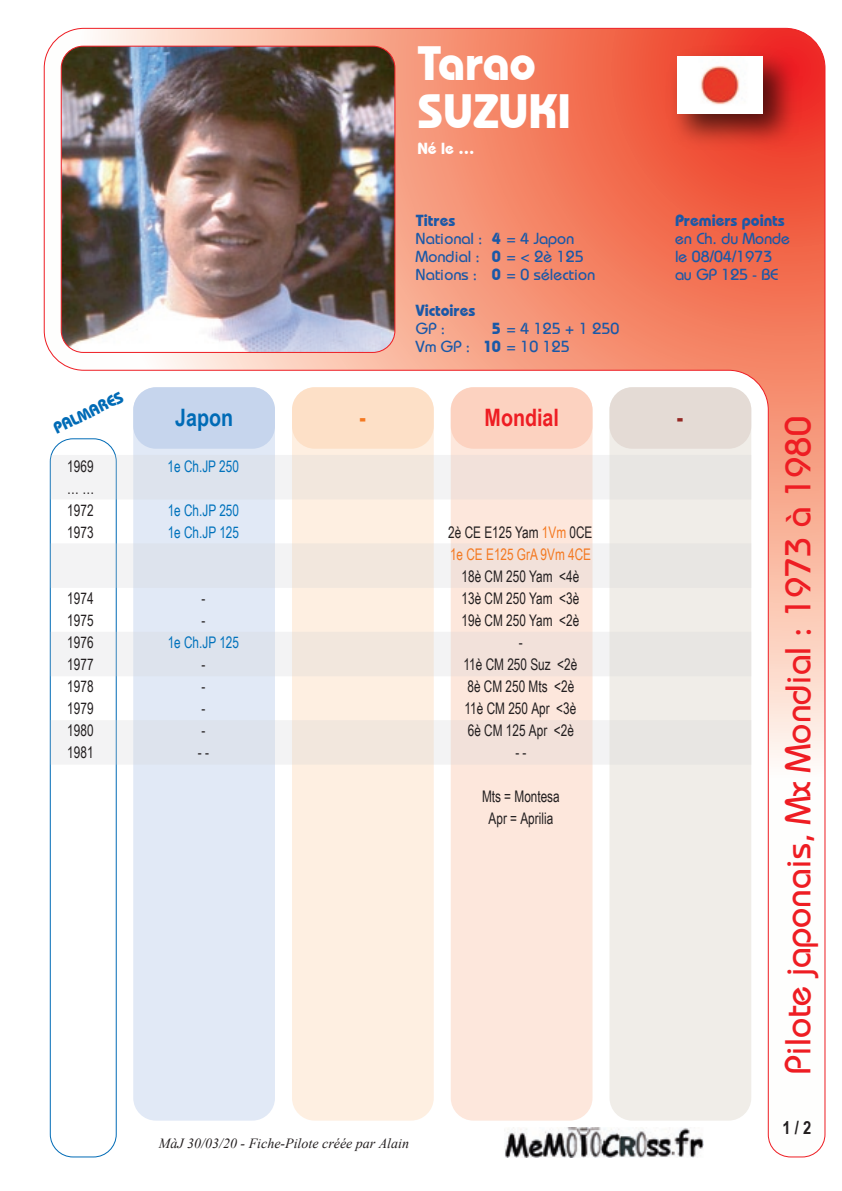
<style>
.page{position:relative;width:842px;height:1191px;background:#fff}
.page>*{position:absolute;margin:0;border:0;box-sizing:border-box;transform-origin:0 0}
.t1{font:700 48px/48px "Bauhaus IT Cby BT";color:#fff}
.t2{font:36px "Bauhaus";color:#ee1d23}
.t3{font:700 24px "Arial Narrow";color:#ee1d23}
.t4{font:700 24px "Arial Narrow";color:#006bb6}
.t5{font:700 24px "Arial Narrow";color:#f47921}
.t6{font:700 24px "Arial Narrow";color:#942723}
.t7{font:700 18px "Arial Narrow";color:#231f20}
.t8{font:16px/22px "Arial Narrow";color:#231f20;scale:.9 1}
.t9{font:16px/18px "Bauhaus";color:#1a58a7}
.t10{font:16px "Arial Narrow";color:#0072bc;scale:.9 1}
.t11{font:16px/22px "Arial Narrow";color:#f47921;scale:.9 1}
.t12{font:700 16px "Bauhaus IT Cby BT";color:#1a58a7}
.t13{font:700 16px "Bauhaus IT Cby BT";color:#006bb6}
.t14{font:700 16px "Bauhaus IT Cby BT";color:#fff}
.t15{font:italic 14px "Times New Roman";color:#231f20}
.s1{font-family:"Bauhaus IT Cby BT";font-weight:700}
.s2{color:#231f20}
</style>
<div class="page">
<img style="left:44px;top:28px;width:781px;height:1129px">
<img style="left:660px;top:40px;width:148px;height:118px">
<img style="left:677px;top:57px;width:85px;height:56px">
<img style="left:505px;top:1128px;width:198px;height:29px">
<svg style="left:49px;top:438px;width:68px;height:719px"></svg>
<div style="left:133px;top:449px;width:142px;height:671px;background:#e1e9f6"></div>
<div style="left:133px;top:387px;width:142px;height:62px;background:#c6d5ed"></div>
<div style="left:292px;top:449px;width:142px;height:671px;background:#feefe1"></div>
<div style="left:451px;top:449px;width:141px;height:671px;background:#fde7dc"></div>
<div style="left:609px;top:449px;width:142px;height:671px;background:#f0ede8"></div>
<div style="left:451px;top:387px;width:141px;height:62px;background:#fcd2c0"></div>
<div style="left:292px;top:387px;width:142px;height:62px;background:#fde0c7"></div>
<div style="left:609px;top:387px;width:142px;height:62px;background:#e4dbd5"></div>
<svg style="left:50px;top:455px;width:701px;height:44px"></svg>
<svg style="left:50px;top:543px;width:701px;height:45px"></svg>
<svg style="left:50px;top:632px;width:701px;height:44px"></svg>
<svg style="left:50px;top:720px;width:701px;height:44px"></svg>
<h1 class="t1" style="left:417px;top:39px;width:155px">Tarao<br>SUZUKI</h1>
<p class="t14" style="left:417px;top:139px;width:59px">Né le …</p>
<p class="t12" style="left:416px;top:211px;width:41px">Titres</p>
<p class="t9" style="left:416px;top:230px;width:181px">National : <span class="s1">4</span> = 4 Japon<br>Mondial : <span class="s1">0</span> = &lt; 2è 125<br>Nations : <span class="s1">0</span> = 0 sélection</p>
<p class="t12" style="left:416px;top:301px;width:61px">Victoires</p>
<p class="t9" style="left:416px;top:320px;width:31px">GP :</p>
<p class="t9" style="left:416px;top:320px;width:205px;text-indent:76px"><span class="s1">5</span> = 4 125 + 1 250<br>Vm GP : <span class="s1">10</span> = 10 125</p>
<p class="t12" style="left:675px;top:211px;width:111px">Premiers points</p>
<p class="t9" style="left:675px;top:230px;width:117px">en Ch. du Monde le 08/04/1973 au GP 125 - BE</p>
<p class="t13" style="left:50px;top:420px;width:77px;rotate:-26deg">PALMARES</p>
<h3 class="t4" style="left:175px;top:403px;width:59px">Japon</h3>
<h3 class="t3" style="left:485px;top:403px;width:76px">Mondial</h3>
<h3 class="t5" style="left:360px;top:403px;width:8px">-</h3>
<h3 class="t6" style="left:677px;top:403px;width:8px">-</h3>
<p class="t8" style="left:67px;top:455px;width:31px">1969</p>
<p class="t10" style="left:168px;top:457px;width:81px">1e Ch.JP 250</p>
<p class="t8" style="left:67px;top:477px;width:31px">… …<br>1972</p>
<p class="t10" style="left:168px;top:501px;width:81px">1e Ch.JP 250</p>
<p class="t8" style="left:67px;top:521px;width:31px">1973</p>
<p class="t10" style="left:168px;top:523px;width:81px">1e Ch.JP 125</p>
<p class="t11" style="left:448px;top:521px;width:162px"><span class="s2">2è CE E125 Yam</span> 1Vm <span class="s2">0CE<br></span>1e CE E125 GrA 9Vm 4CE</p>
<p class="t8" style="left:462px;top:565px;width:132px">18è CM 250 Yam &lt;4è</p>
<p class="t8" style="left:67px;top:587px;width:31px">1974</p>
<p class="t8" style="left:201px;top:587px;width:6px">-</p>
<p class="t8" style="left:462px;top:587px;width:132px">13è CM 250 Yam &lt;3è</p>
<p class="t8" style="left:67px;top:609px;width:31px">1975</p>
<p class="t8" style="left:201px;top:609px;width:6px">-</p>
<p class="t8" style="left:462px;top:609px;width:132px">19è CM 250 Yam &lt;2è</p>
<p class="t8" style="left:67px;top:631px;width:31px">1976</p>
<p class="t10" style="left:168px;top:633px;width:81px">1e Ch.JP 125</p>
<p class="t8" style="left:519px;top:631px;width:6px">-</p>
<p class="t8" style="left:67px;top:653px;width:31px">1977</p>
<p class="t8" style="left:201px;top:653px;width:6px">-</p>
<p class="t8" style="left:464px;top:653px;width:128px">11è CM 250 Suz &lt;2è</p>
<p class="t8" style="left:67px;top:675px;width:31px">1978</p>
<p class="t8" style="left:201px;top:675px;width:6px">-</p>
<p class="t8" style="left:468px;top:675px;width:120px">8è CM 250 Mts &lt;2è</p>
<p class="t8" style="left:67px;top:697px;width:31px">1979</p>
<p class="t8" style="left:201px;top:697px;width:6px">-</p>
<p class="t8" style="left:465px;top:697px;width:126px">11è CM 250 Apr &lt;3è</p>
<p class="t8" style="left:67px;top:719px;width:31px">1980</p>
<p class="t8" style="left:201px;top:719px;width:6px">-</p>
<p class="t8" style="left:468px;top:719px;width:119px">6è CM 125 Apr &lt;2è</p>
<p class="t8" style="left:67px;top:741px;width:31px">1981</p>
<p class="t8" style="left:198px;top:741px;width:14px">- -</p>
<p class="t8" style="left:515px;top:741px;width:14px">- -</p>
<p class="t8" style="left:482px;top:785px;width:88px;text-align:center">Mts = Montesa<br>Apr = Aprilia</p>
<p class="t15" style="left:159px;top:1133px;width:252px">MàJ 30/03/20 - Fiche-Pilote créée par Alain</p>
<h2 class="t2" style="left:776px;top:1074px;width:659px;rotate:-90deg">Pilote japonais, Mx Mondial : 1973 à 1980</h2>
<p class="t7" style="left:782px;top:1117px;width:30px">1 / 2</p>
</div>
